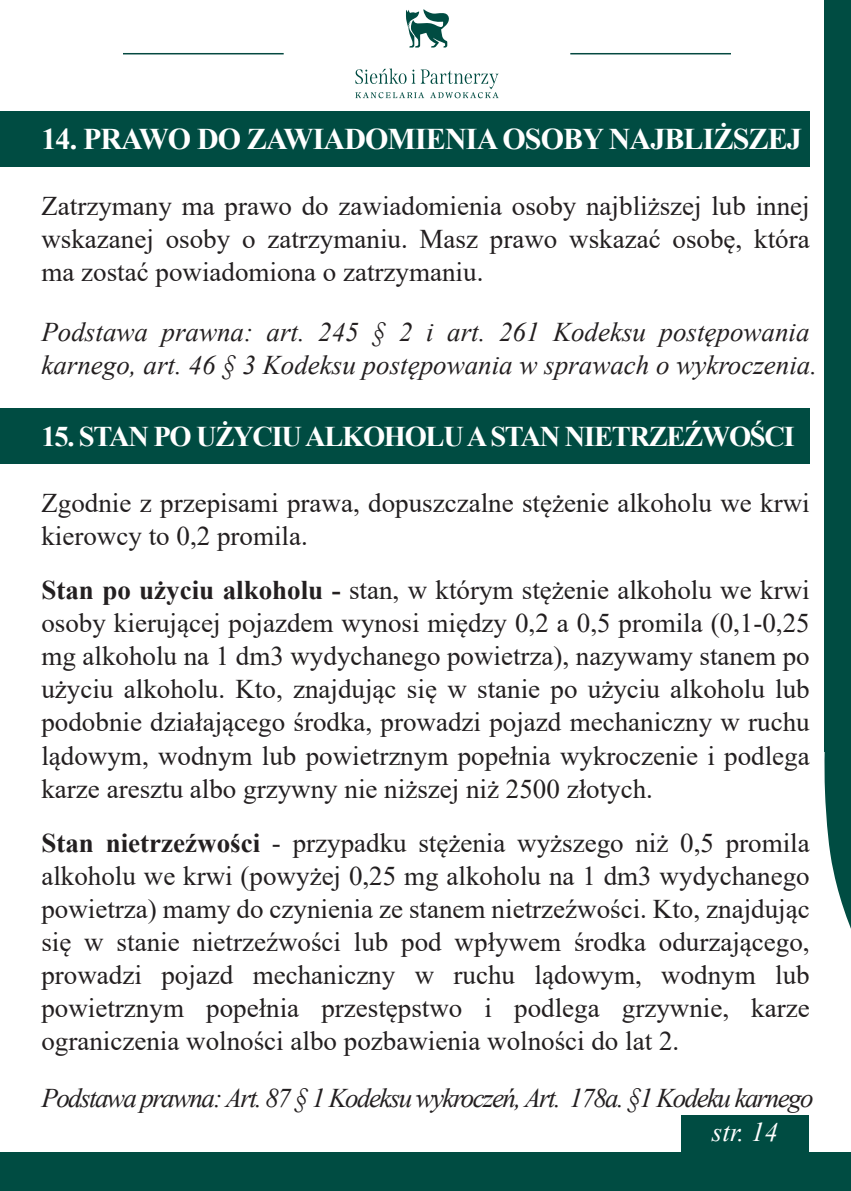
<style>
.page{position:relative;width:851px;height:1191px;background:#fff}
.page>*{position:absolute;margin:0;border:0;box-sizing:border-box;transform-origin:0 0}
.t1{font:700 30px "Times New Roman";letter-spacing:-.03em;color:#fff}
.t2{font:700 28.5px "Times New Roman";letter-spacing:-.045em;color:#fff}
.t3{font:27px/33px "Times New Roman";color:#231f20;text-align:justify}
.t4{font:italic 27px/33px "Times New Roman";color:#231f20}
.t5{font:italic 27px "Times New Roman";letter-spacing:-.06em;color:#231f20}
.t6{font:italic 27px "Times New Roman";color:#fff}
.s1{font-weight:700}
</style>
<div class="page">
<div style="left:824px;top:0;width:26px;height:751px;background:#004c42"></div>
<svg style="left:824px;top:751px;width:26px;height:175px"></svg>
<div style="left:0;top:1152px;width:850px;height:39px;background:#004c42"></div>
<hr style="left:123px;top:53px;width:160px;height:1px;background:#054941">
<hr style="left:570px;top:53px;width:160px;height:1px;background:#054941">
<svg style="left:406px;top:9px;width:43px;height:39px"></svg>
<svg style="left:355px;top:68px;width:143px;height:30px"></svg>
<div style="left:681px;top:1115px;width:127px;height:76px;background:#004c42"></div>
<div style="left:0;top:408px;width:809px;height:55px;background:#004c42"></div>
<div style="left:0;top:111px;width:809px;height:55px;background:#004c42"></div>
<p class="t1" style="left:41px;top:118px;width:761px">14. PRAWO DO ZAWIADOMIENIA OSOBY NAJBLIŻSZEJ</p>
<p class="t3" style="left:41px;top:189px;width:769px">Zatrzymany ma prawo do zawiadomienia osoby najbliższej lub innej wskazanej osoby o zatrzymaniu. Masz prawo wskazać osobę, która ma zostać powiadomiona o zatrzymaniu.</p>
<p class="t4" style="left:41px;top:315px;width:777px">Podstawa prawna: art. 245 § 2 i art. 261 Kodeksu postępowania karnego, art. 46 § 3 Kodeksu postępowania w sprawach o wykroczenia.</p>
<p class="t2" style="left:41px;top:416px;width:754px">15. STAN PO UŻYCIU ALKOHOLU A STAN NIETRZEŹWOŚCI</p>
<p class="t3" style="left:41px;top:486px;width:769px">Zgodnie z przepisami prawa, dopuszczalne stężenie alkoholu we krwi kierowcy to 0,2 promila.</p>
<p class="t3" style="left:41px;top:573px;width:769px"><span class="s1">Stan po użyciu alkoholu -</span> stan, w którym stężenie alkoholu we krwi osoby kierującej pojazdem wynosi między 0,2 a 0,5 promila (0,1-0,25 mg alkoholu na 1 dm3 wydychanego powietrza), nazywamy stanem po użyciu alkoholu. Kto, znajdując się w stanie po użyciu alkoholu lub podobnie działającego środka, prowadzi pojazd mechaniczny w ruchu lądowym, wodnym lub powietrznym popełnia wykroczenie i podlega karze aresztu albo grzywny nie niższej niż 2500 złotych.</p>
<p class="t3" style="left:41px;top:825px;width:769px"><span class="s1">Stan nietrzeźwości</span> - przypadku stężenia wyższego niż 0,5 promila alkoholu we krwi (powyżej 0,25 mg alkoholu na 1 dm3 wydychanego powietrza) mamy do czynienia ze stanem nietrzeźwości. Kto, znajdując się w stanie nietrzeźwości lub pod wpływem środka odurzającego, prowadzi pojazd mechaniczny w ruchu lądowym, wodnym lub powietrznym popełnia przestępstwo i podlega grzywnie, karze ograniczenia wolności albo pozbawienia wolności do lat 2.</p>
<p class="t5" style="left:41px;top:1079px;width:773px">Podstawa prawna: Art. 87 § 1 Kodeksu wykroczeń, Art. 178a. §1 Kodeku karnego</p>
<p class="t6" style="left:711px;top:1113px;width:68px">str. 14</p>
</div>
